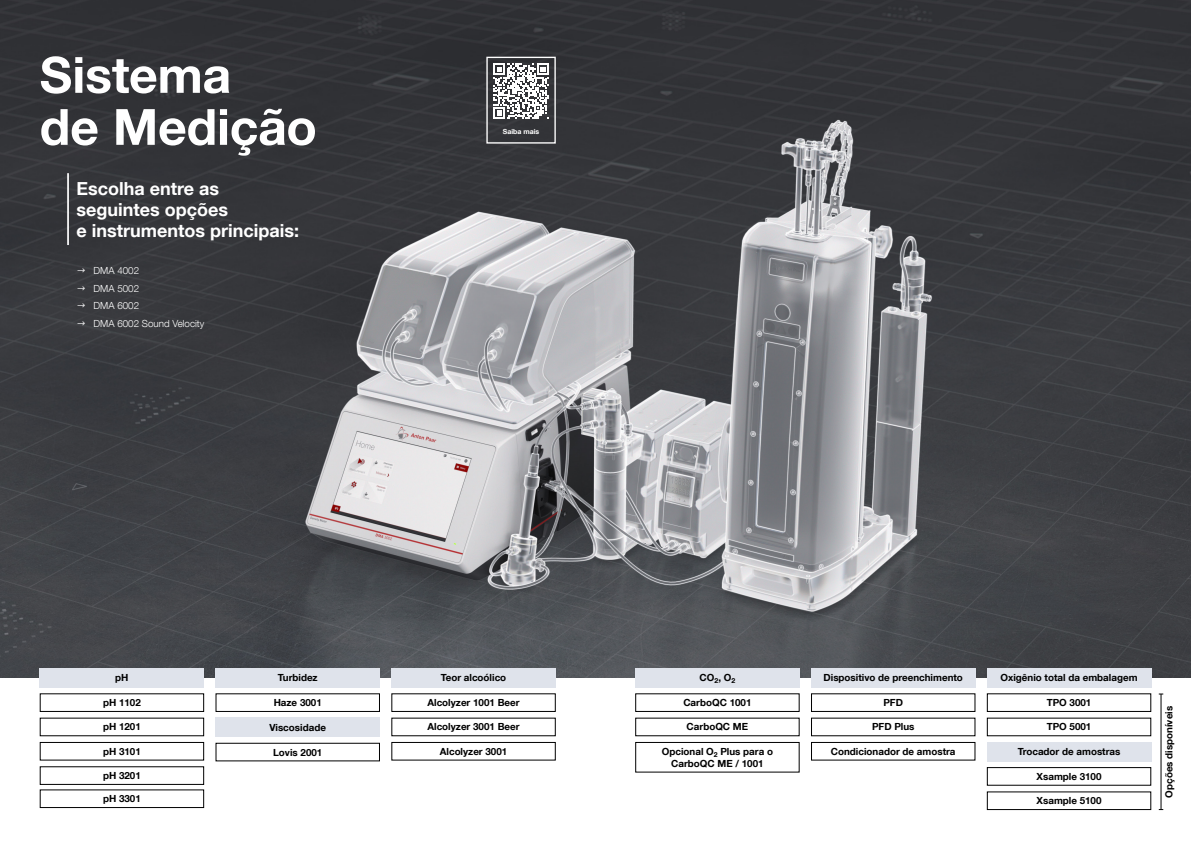
<style>
.page{position:relative;width:1191px;height:842px;background:#fff}
.page>*{position:absolute;margin:0;border:0;box-sizing:border-box;transform-origin:0 0}
.t1{font:700 50px/52px "Helvetica Neue LT Com";letter-spacing:-.005em;color:#fff}
.t2{font:700 18px/21px "Helvetica Neue LT Com";color:#fff}
.t3{font:700 9.8px/12px "Helvetica Neue LT Com";color:#000;text-align:center}
.t4{font:300 9.8px/17.7px "Helvetica Neue LT Com";color:#fff}
.t5{font:700 7px "Helvetica Neue LT Com";color:#fff}
</style>
<div class="page">
<img style="left:0;top:0;width:1191px;height:678px">
<hr style="left:1160px;top:694px;width:1px;height:115px;background:#000">
<div style="left:40px;top:766px;width:164px;height:19px;border:1px solid #000"></div>
<div style="left:40px;top:789px;width:164px;height:19px;border:1px solid #000"></div>
<div style="left:391px;top:693px;width:165px;height:19px;border:1px solid #000"></div>
<div style="left:215px;top:693px;width:165px;height:19px;border:1px solid #000"></div>
<div style="left:635px;top:693px;width:164px;height:19px;border:1px solid #000"></div>
<div style="left:635px;top:742px;width:164px;height:30px;border:1px solid #000"></div>
<div style="left:635px;top:668px;width:164px;height:20px;background:#dfe3eb"></div>
<div style="left:391px;top:668px;width:165px;height:20px;background:#dfe3eb"></div>
<div style="left:215px;top:668px;width:165px;height:20px;background:#dfe3eb"></div>
<div style="left:986px;top:668px;width:165px;height:20px;background:#dfe3eb"></div>
<div style="left:986px;top:742px;width:165px;height:19px;background:#dfe3eb"></div>
<div style="left:215px;top:718px;width:165px;height:19px;background:#dfe3eb"></div>
<div style="left:811px;top:668px;width:164px;height:20px;background:#dfe3eb"></div>
<div style="left:811px;top:693px;width:164px;height:19px;border:1px solid #000"></div>
<div style="left:986px;top:693px;width:165px;height:19px;border:1px solid #000"></div>
<div style="left:986px;top:767px;width:165px;height:19px;border:1px solid #000"></div>
<div style="left:215px;top:743px;width:165px;height:18px;border:1px solid #000"></div>
<div style="left:986px;top:791px;width:165px;height:19px;border:1px solid #000"></div>
<div style="left:40px;top:668px;width:164px;height:20px;background:#dfe3eb"></div>
<div style="left:40px;top:693px;width:164px;height:19px;border:1px solid #000"></div>
<div style="left:40px;top:742px;width:164px;height:18px;border:1px solid #000"></div>
<div style="left:391px;top:742px;width:165px;height:18px;border:1px solid #000"></div>
<div style="left:811px;top:742px;width:164px;height:18px;border:1px solid #000"></div>
<svg style="left:493px;top:64px;width:56px;height:55px"></svg>
<div style="left:486px;top:57px;width:70px;height:87px;border:1px solid #fff"></div>
<hr style="left:67px;top:173px;width:2px;height:72px;background:#fff">
<svg style="left:78px;top:268px;width:7px;height:4px"></svg>
<svg style="left:78px;top:286px;width:7px;height:4px"></svg>
<svg style="left:78px;top:304px;width:7px;height:4px"></svg>
<svg style="left:78px;top:321px;width:7px;height:4px"></svg>
<h1 class="t1" style="left:40px;top:48px;width:279px">Sistema<br>de Medição</h1>
<h2 class="t2" style="left:77px;top:177px;width:224px">Escolha entre as seguintes opções<br>e instrumentos principais:</h2>
<p class="t4" style="left:94px;top:261px;width:112px">DMA 4002<br>DMA 5002<br>DMA 6002<br>DMA 6002 Sound Velocity</p>
<p class="t5" style="left:503px;top:127px;width:38px">Saiba mais</p>
<p class="t3" style="left:278px;top:672px;width:41px">Turbidez</p>
<p class="t3" style="left:441px;top:672px;width:67px">Teor alcoólico</p>
<p class="t3" style="left:1000px;top:672px;width:138px">Oxigênio total da embalagem</p>
<p class="t3" style="left:699px;top:672px;width:37px">CO<sub>2</sub>, O<sub>2</sub></p>
<p class="t3" style="left:115px;top:672px;width:15px">pH</p>
<p class="t3" style="left:103px;top:696px;width:39px">pH 1102</p>
<p class="t3" style="left:103px;top:745px;width:39px">pH 3101</p>
<p class="t3" style="left:440px;top:745px;width:69px">Alcolyzer 3001</p>
<p class="t3" style="left:831px;top:745px;width:126px">Condicionador de amostra</p>
<p class="t3" style="left:823px;top:672px;width:141px">Dispositivo de preenchimento</p>
<p class="t3" style="left:883px;top:696px;width:21px">PFD</p>
<p class="t3" style="left:1046px;top:696px;width:46px">TPO 3001</p>
<p class="t3" style="left:1046px;top:721px;width:46px">TPO 5001</p>
<p class="t3" style="left:274px;top:696px;width:50px">Haze 3001</p>
<p class="t3" style="left:427px;top:696px;width:94px">Alcolyzer 1001 Beer</p>
<p class="t3" style="left:683px;top:696px;width:70px">CarboQC 1001</p>
<p class="t3" style="left:662px;top:745px;width:113px">Opcional O<sub>2</sub> Plus para o<br>CarboQC ME / 1001</p>
<p class="t3" style="left:103px;top:721px;width:39px">pH 1201</p>
<p class="t3" style="left:427px;top:721px;width:94px">Alcolyzer 3001 Beer</p>
<p class="t3" style="left:686px;top:721px;width:63px">CarboQC ME</p>
<p class="t3" style="left:103px;top:769px;width:39px">pH 3201</p>
<p class="t3" style="left:103px;top:792px;width:39px">pH 3301</p>
<p class="t3" style="left:872px;top:721px;width:44px">PFD Plus</p>
<p class="t3" style="left:269px;top:721px;width:58px">Viscosidade</p>
<p class="t3" style="left:1017px;top:745px;width:104px">Trocador de amostras</p>
<p class="t3" style="left:273px;top:746px;width:51px">Lovis 2001</p>
<p class="t3" style="left:1036px;top:770px;width:66px">Xsample 3100</p>
<p class="t3" style="left:1036px;top:794px;width:66px">Xsample 5100</p>
<p class="t3" style="left:1162px;top:797px;width:93px;rotate:-90deg">Opções disponíveis</p>
</div>
